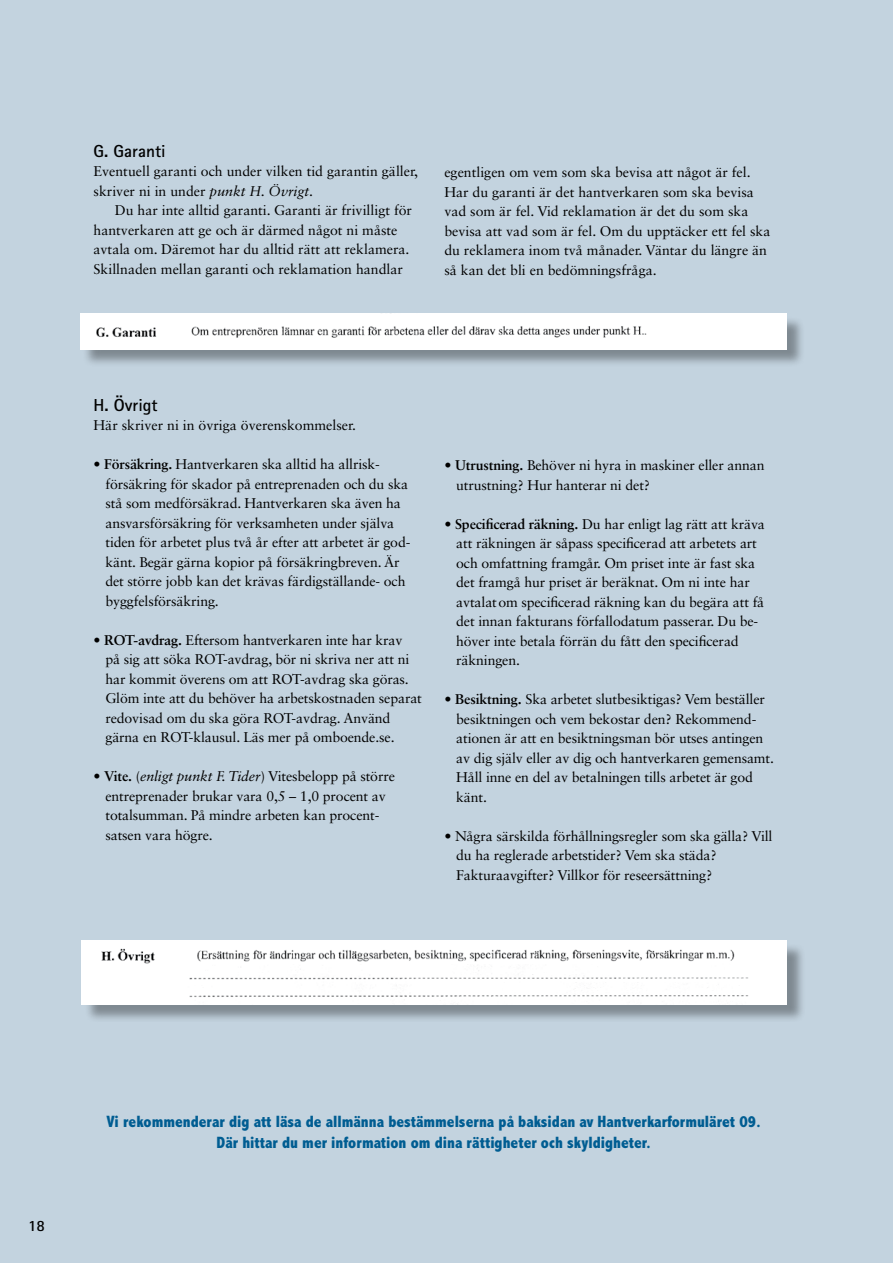
<style>
.page{position:relative;width:893px;height:1263px;background:#c3d3df}
.page>*{position:absolute;margin:0;border:0;box-sizing:border-box;transform-origin:0 0}
.t1{font:700 17.4px "Rotis Sans Serif Std";color:#000}
.t2{font:800 condensed 16.5px/21px "Abadi";color:#005d92;text-align:center}
.t3{font:700 15.75px "Rotis Sans Serif Std";color:#000}
.t4{font:14.1px/19.5px "Sabon LT Std";letter-spacing:-.01em;color:#000}
.s1{font-style:italic}
.s2{font-weight:700}
</style>
<div class="page">
<div style="left:82px;top:316px;width:729px;height:59px;background:#000;opacity:.35"></div>
<img style="left:80px;top:314px;width:707px;height:35px">
<div style="left:84px;top:943px;width:728px;height:86px;background:#000;opacity:.35"></div>
<img style="left:81px;top:941px;width:706px;height:64px">
<p class="t1" style="left:94px;top:140px;width:74px">G. Garanti</p>
<p class="t4" style="left:94px;top:161px;width:326px">Eventuell garanti och under vilken tid garantin gäller, skriver ni in under <span class="s1">punkt H. Övrigt</span>.</p>
<p class="t4" style="left:94px;top:200px;width:320px;text-indent:21px">Du har inte alltid garanti. Garanti är frivilligt för hantverkaren att ge och är därmed något ni måste avtala om. Däremot har du alltid rätt att reklamera.<br>Skillnaden mellan garanti och reklamation handlar</p>
<p class="t4" style="left:444px;top:163px;width:328px">egentligen om vem som ska bevisa att något är fel.<br>Har du garanti är det hantverkaren som ska bevisa vad som är fel. Vid reklamation är det du som ska bevisa att vad som är fel. Om du upptäcker ett fel ska du reklamera inom två månader. Väntar du längre än så kan det bli en bedömningsfråga.</p>
<p class="t1" style="left:94px;top:394px;width:66px">H. Övrigt</p>
<p class="t4" style="left:94px;top:415px;width:264px">Här skriver ni in övriga överenskommelser.</p>
<p class="t4" style="left:105px;top:454px;width:306px;text-indent:-12px">• <span class="s2">Försäkring.</span> Hantverkaren ska alltid ha allrisk&shy;försäkring för skador på entreprenaden och du ska stå som medförsäkrad. Hantverkaren ska även ha ansvarsförsäkring för verksamheten under själva tiden för arbetet plus två år efter att arbetet är god&shy;känt. Begär gärna kopior på försäkringbreven. Är det större jobb kan det krävas färdigställande- och byggfelsförsäkring.</p>
<p class="t4" style="left:105px;top:630px;width:318px;text-indent:-12px">• <span class="s2">ROT-avdrag.</span> Eftersom hantverkaren inte har krav<br>på sig att söka ROT-avdrag, bör ni skriva ner att ni har kommit överens om att ROT-avdrag ska göras.<br>Glöm inte att du behöver ha arbetskostnaden separat redovisad om du ska göra ROT-avdrag. Använd gärna en ROT-klausul. Läs mer på omboende.se.</p>
<p class="t4" style="left:105px;top:766px;width:291px;text-indent:-12px">• <span class="s2">Vite.</span> (<span class="s1">enligt punkt F. Tider</span>) Vitesbelopp på större entreprenader brukar vara 0,5 – 1,0 procent av totalsumman. På mindre arbeten kan procent&shy;satsen vara högre.</p>
<p class="t4" style="left:456px;top:455px;width:310px;text-indent:-12px">• <span class="s2">Utrustning.</span> Behöver ni hyra in maskiner eller annan utrustning? Hur hanterar ni det?</p>
<p class="t4" style="left:456px;top:514px;width:310px;text-indent:-12px">• <span class="s2">Specificerad räkning.</span> Du har enligt lag rätt att kräva att räkningen är såpass specificerad att arbetets art och omfattning framgår. Om priset inte är fast ska det framgå hur priset är beräknat. Om ni inte har avtalatom specificerad räkning kan du begära att få det innan fakturans förfallodatum passerar. Du be&shy;höver inte betala förrän du fått den specificerad räkningen.</p>
<p class="t4" style="left:456px;top:689px;width:319px;text-indent:-12px">• <span class="s2">Besiktning.</span> Ska arbetet slutbesiktigas? Vem beställer besiktningen och vem bekostar den? Rekommend&shy;ationen är att en besiktningsman bör utses antingen av dig själv eller av dig och hantverkaren gemensamt.<br>Håll inne en del av betalningen tills arbetet är god känt.</p>
<p class="t4" style="left:456px;top:826px;width:318px;text-indent:-12px">• Några särskilda förhållningsregler som ska gälla? Vill du ha reglerade arbetstider? Vem ska städa?<br>Fakturaavgifter? Villkor för reseersättning?</p>
<p class="t3" style="left:28px;top:1215px;width:18px">18</p>
<p class="t2" style="left:106px;top:1111px;width:656px">Vi rekommenderar dig att läsa de allmänna bestämmelserna på baksidan av Hantverkarformuläret 09.<br>Där hittar du mer information om dina rättigheter och skyldigheter.</p>
</div>
